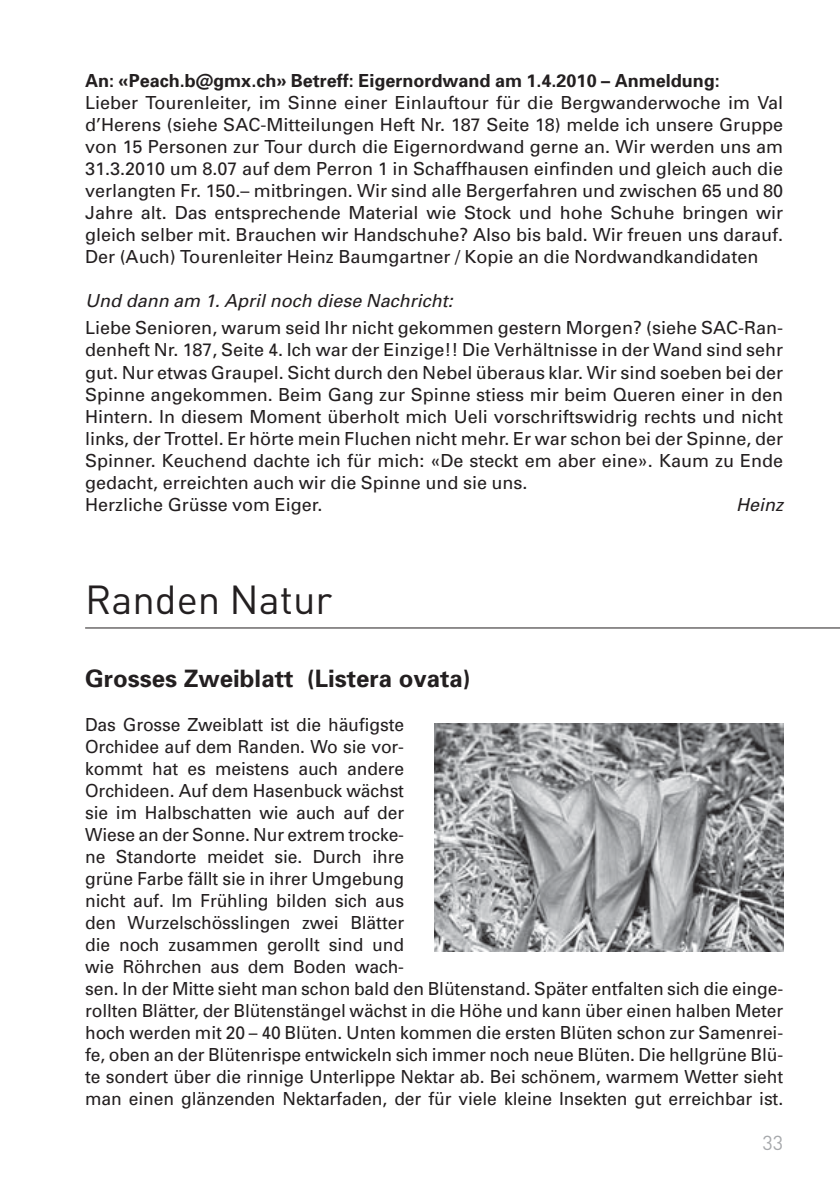
<style>
.page{position:relative;width:840px;height:1191px;background:#fff}
.page>*{position:absolute;margin:0;border:0;box-sizing:border-box;transform-origin:0 0}
.t1{font:40px "DIN";color:#231f20}
.t2{font:700 24px "Univers";color:#231f20}
.t3{font:20px "DIN";color:#a7a9ac}
.t4{font:18px/22px "Univers";letter-spacing:-.005em;color:#231f20}
.t5{font:700 18px "Univers";color:#231f20}
.t6{font:italic 18px "Univers";color:#231f20}
</style>
<div class="page">
<hr style="left:85px;top:627px;width:754px;height:1px;background:#231f20">
<img style="left:434px;top:723px;width:348px;height:228px">
<p class="t5" style="left:85px;top:74px;width:635px">An: «Peach.b@gmx.ch» Betreff: Eigernordwand am 1.4.2010 – Anmeldung:</p>
<p class="t4" style="left:85px;top:93px;width:699px;text-align:justify">Lieber Tourenleiter, im Sinne einer Einlauftour für die Bergwanderwoche im Val d’Herens (siehe SAC-Mitteilungen Heft Nr. 187 Seite 18) melde ich unsere Gruppe von 15 Personen zur Tour durch die Eigernordwand gerne an. Wir werden uns am 31.3.2010 um 8.07 auf dem Perron 1 in Schaffhausen einfinden und gleich auch die verlangten Fr. 150.– mitbringen. Wir sind alle Bergerfahren und zwischen 65 und 80<br>Jahre alt. Das entsprechende Material wie Stock und hohe Schuhe bringen wir gleich selber mit. Brauchen wir Handschuhe? Also bis bald. Wir freuen uns darauf.<br>Der (Auch) Tourenleiter Heinz Baumgartner / Kopie an die Nordwandkandidaten</p>
<p class="t6" style="left:85px;top:294px;width:372px">Und dann am 1.Aprilnoch diese Nachricht:</p>
<p class="t4" style="left:85px;top:319px;width:699px">Liebe Senioren, warum seid Ihr nicht gekommen gestern Morgen? (siehe SAC-Ran&shy;denheft Nr. 187, Seite 4. Ich war der Einzige!! Die Verhältnisse in der Wand sind sehr gut. Nur etwas Graupel. Sicht durch den Nebel überaus klar. Wir sind soeben bei der Spinne angekommen. Beim Gang zur Spinne stiess mir beim Queren einer in den Hintern. In diesem Moment überholt mich Ueli vorschriftswidrig rechts und nicht links, der Trottel. Er hörte mein Fluchen nicht mehr. Er war schon bei der Spinne, der Spinner. Keuchend dachte ich für mich: «De steckt em aber eine». Kaum zu Ende gedacht, erreichten auch wir die Spinne und sie uns.<br>Herzliche Grüsse vom Eiger.</p>
<p class="t6" style="left:735px;top:497px;width:52px">Heinz</p>
<h1 class="t1" style="left:85px;top:585px;width:249px">Randen Natur</h1>
<h2 class="t2" style="left:85px;top:669px;width:387px">Grosses Zweiblatt (Listera ovata)</h2>
<p class="t4" style="left:85px;top:715px;width:699px">Das Grosse Zweiblatt ist die häufigste<br>Orchidee auf dem Randen. Wo sie vor-<br>kommt hat es meistens auch andere<br>Orchideen. Auf dem Hasenbuck wächst<br>sie im Halbschatten wie auch auf der<br>Wiese an der Sonne. Nur extrem trocke-<br>ne Standorte meidet sie. Durch ihre<br>grüne Farbe fällt sie in ihrer Umgebung<br>nicht auf. Im Frühling bilden sich aus<br>den Wurzelschösslingen zwei Blätter<br>die noch zusammen gerollt sind und<br>wie Röhrchen aus dem Boden wach-<br>sen. In der Mitte sieht man schon bald den Blütenstand. Später entfalten sich die einge&shy;rollten Blätter, der Blütenstängel wächst in die Höhe und kann über einen halben Meter hoch werden mit 20 – 40 Blüten. Unten kommen die ersten Blüten schon zur Samenrei&shy;fe, oben an der Blütenrispe entwickeln sich immer noch neue Blüten. Die hellgrüne Blü&shy;te sondert über die rinnige Unterlippe Nektar ab. Bei schönem, warmem Wetter sieht man einen glänzenden Nektarfaden, der für viele kleine Insekten gut erreichbar ist.</p>
<p class="t3" style="left:761px;top:1135px;width:22px">33</p>
</div>
